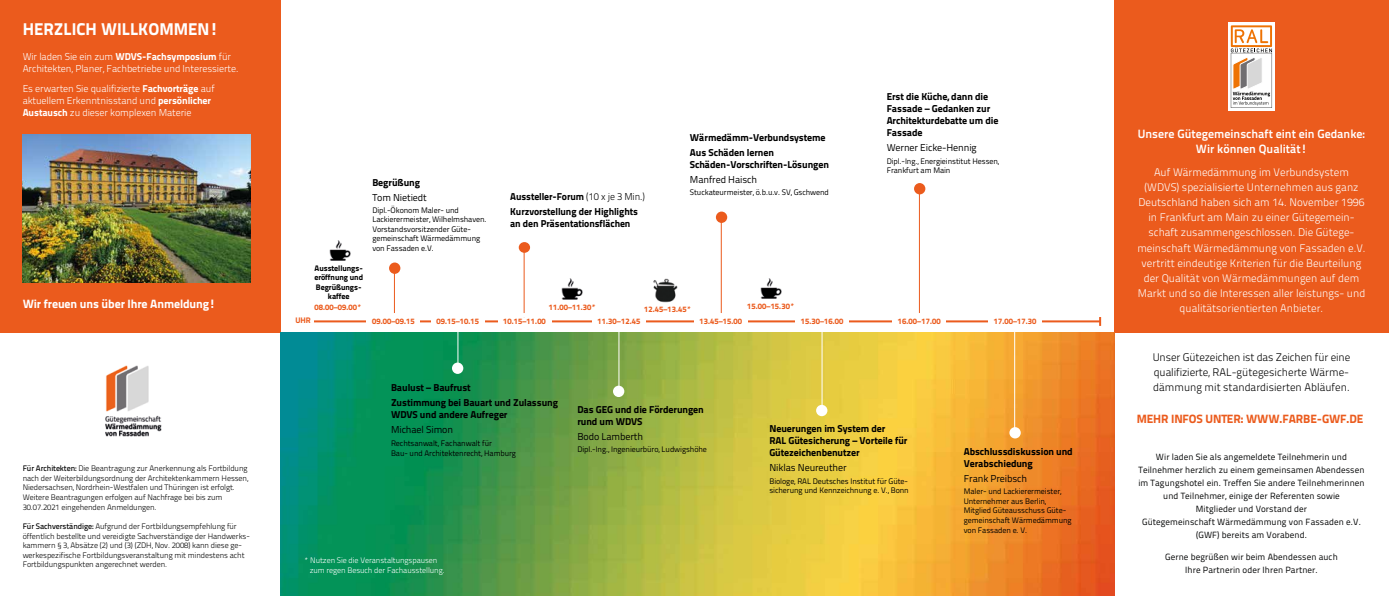
<style>
.page{position:relative;width:1389px;height:596px;background:#fff}
.page>*{position:absolute;margin:0;border:0;box-sizing:border-box;transform-origin:0 0}
.t1{font:17px "Titillium Text 25 L 999 wt";color:#fff}
.t2{font:12px/15px "Titillium Text 25 L 800 wt";color:#fff;text-align:center}
.t3{font:12px "Titillium Text 25 L 999 wt";letter-spacing:-.01em;color:#eb5b1d}
.t4{font:12px "Titillium Text 25 L 999 wt";letter-spacing:-.01em;color:#fff}
.t5{font:11px/15px "Titillium Text 25 L 250 wt";color:#fff;text-align:center}
.t6{font:11px/15px "Titillium Text 25 L 250 wt";color:#000;text-align:justify}
.t7{font:10px/12.1px "Titillium Text 25 L 999 wt";letter-spacing:-.01em;color:#000}
.t8{font:10px/12px "Titillium Text 25 L 250 wt";letter-spacing:-.01em;color:#fff}
.t9{font:10px "Titillium Text 25 L 400 wt";letter-spacing:-.01em;color:#000}
.t10{font:9px/13px "Titillium Text 25 L 400 wt";letter-spacing:.01em;color:#010202;text-align:center}
.t11{font:8px/9.6px "Titillium Text 25 L 250 wt";letter-spacing:-.01em;color:#000}
.t12{font:8px/9.6px "Titillium Text 25 L 400 wt";letter-spacing:-.01em;color:#000}
.t13{font:8px "Titillium Text 25 L 999 wt";letter-spacing:.01em;color:#eb5b1d}
.t14{font:8px/9.6px "Titillium Text 25 L 250 wt";letter-spacing:-.01em;color:#fff}
.t15{font:8px/9.6px "Titillium Text 25 L 999 wt";letter-spacing:-.01em;color:#000;text-align:center}
.s1{font-family:"Titillium Text 25 L 999 wt"}
.s2{font-family:"Titillium Text 25 L 600 wt"}
.s3{font-family:"Titillium Text 25 L 250 wt"}
</style>
<div class="page">
<div style="left:0;top:0;width:281px;height:332px;background:#eb5b1d"></div>
<div style="left:1114px;top:0;width:275px;height:332px;background:#eb5b1d"></div>
<hr style="left:306px;top:320px;width:794px;height:2px;background:#eb5b1d">
<svg style="left:1099px;top:317px;width:2px;height:9px"></svg>
<img style="left:281px;top:332px;width:833px;height:263px">
<div style="left:389px;top:262px;width:11px;height:12px;background:#eb5b1d;border-radius:50%"></div>
<hr style="left:394px;top:268px;width:1px;height:46px;background:#eb5b1d">
<div style="left:367px;top:317px;width:53px;height:9px;background:#fff"></div>
<div style="left:452px;top:362px;width:11px;height:11px;background:#fff;border-radius:50%"></div>
<hr style="left:457px;top:325px;width:1px;height:45px;background:#fff">
<div style="left:498px;top:317px;width:53px;height:13px;background:#fff"></div>
<div style="left:519px;top:242px;width:11px;height:11px;background:#eb5b1d;border-radius:50%"></div>
<hr style="left:524px;top:246px;width:1px;height:71px;background:#eb5b1d">
<div style="left:613px;top:385px;width:11px;height:12px;background:#fff;border-radius:50%"></div>
<hr style="left:618px;top:321px;width:1px;height:72px;background:#fff">
<div style="left:592px;top:317px;width:54px;height:12px;background:#fff"></div>
<div style="left:694px;top:317px;width:54px;height:13px;background:#fff"></div>
<div style="left:716px;top:211px;width:11px;height:12px;background:#eb5b1d;border-radius:50%"></div>
<hr style="left:721px;top:217px;width:1px;height:97px;background:#eb5b1d">
<div style="left:914px;top:183px;width:11px;height:11px;background:#eb5b1d;border-radius:50%"></div>
<hr style="left:919px;top:188px;width:1px;height:126px;background:#eb5b1d">
<div style="left:816px;top:404px;width:11px;height:12px;background:#fff;border-radius:50%"></div>
<hr style="left:822px;top:319px;width:1px;height:93px;background:#fff">
<div style="left:1009px;top:427px;width:12px;height:11px;background:#fff;border-radius:50%"></div>
<hr style="left:1014px;top:314px;width:1px;height:121px;background:#fff">
<div style="left:892px;top:317px;width:54px;height:10px;background:#fff"></div>
<img style="left:561px;top:279px;width:22px;height:21px">
<img style="left:760px;top:278px;width:22px;height:21px">
<img style="left:653px;top:278px;width:25px;height:24px">
<div style="left:988px;top:317px;width:54px;height:13px;background:#fff"></div>
<hr style="left:286px;top:313px;width:824px;height:4px;background:#fff">
<div style="left:795px;top:317px;width:54px;height:13px;background:#fff"></div>
<div style="left:431px;top:317px;width:54px;height:10px;background:#fff"></div>
<div style="left:296px;top:317px;width:18px;height:13px;background:#fff"></div>
<img style="left:329px;top:240px;width:22px;height:21px">
<img style="left:23px;top:134px;width:228px;height:148px">
<img style="left:105px;top:365px;width:57px;height:72px">
<svg style="left:1228px;top:23px;width:47px;height:88px"></svg>
<svg style="left:1231px;top:25px;width:41px;height:83px;background:#dfcab8"></svg>
<h1 class="t1" style="left:23px;top:16px;width:197px">HERZLICH WILLKOMMEN!</h1>
<p class="t8" style="left:23px;top:49px;width:217px">Wir laden Sie ein zum <span class="s1">WDVS-Fachsymposium</span> für<br>Architekten, Planer, Fachbetriebe und Interessierte.</p>
<p class="t8" style="left:23px;top:81px;width:194px">Es erwarten Sie qualifizierte <span class="s1">Fachvorträge</span> auf aktuellem Erkenntnisstand und <span class="s1">persönlicher<br>Austausch</span> zu dieser komplexen Materie</p>
<h2 class="t4" style="left:23px;top:294px;width:194px">Wir freuen uns über Ihre Anmeldung!</h2>
<p class="t11" style="left:23px;top:463px;width:227px"><span class="s2">Für Architekten:</span> Die Beantragung zur Anerkennung als Fortbildung nach der Weiterbildungsordnung der Architektenkammern Hessen, Niedersachsen, Nordrhein-Westfalen und Thüringen ist erfolgt.<br>Weitere Beantragungen erfolgen auf Nachfrage bei bis zum 30.07.2021 eingehenden Anmeldungen.</p>
<p class="t11" style="left:23px;top:520px;width:229px"><span class="s2">Für Sachverständige:</span> Aufgrund der Fortbildungsempfehlung für öffentlich bestellte und vereidigte Sachverständige der Handwerks&shy;kammern § 3, Absätze (2) und (3) (ZDH, Nov. 2008) kann diese ge&shy;werkespezifische Fortbildungsveranstaltung mit mindestens acht Fortbildungspunkten angerechnet werden.</p>
<p class="t15" style="left:314px;top:262px;width:50px">Ausstellungs&shy;eröffnung und<br>Begrüßungs&shy;kaffee</p>
<p class="t13" style="left:315px;top:300px;width:49px">08.00–09.00*</p>
<p class="t7" style="left:372px;top:175px;width:49px">Begrüßung</p>
<p class="t9" style="left:372px;top:189px;width:56px">Tom Nietiedt</p>
<p class="t12" style="left:372px;top:204px;width:116px">Dipl.-Ökonom Maler- und<br>Lackierermeister, Wilhelmshaven.<br>Vorstandsvorsitzender Güte&shy;gemeinschaft Wärmedämmung von Fassaden e.V.</p>
<p class="t7" style="left:510px;top:188px;width:136px;line-height:14.9px">Aussteller-Forum <span class="s3">(10 x je 3 Min.)<br></span>Kurzvorstellung der Highlights</p>
<p class="t7" style="left:510px;top:216px;width:122px">an den Präsentationsflächen</p>
<p class="t7" style="left:690px;top:129px;width:137px;line-height:14.9px">Wärmedämm-Verbundsysteme<br>Aus Schäden lernen</p>
<p class="t7" style="left:690px;top:158px;width:141px">Schäden-Vorschriften-Lösungen</p>
<p class="t9" style="left:690px;top:172px;width:69px">Manfred Haisch</p>
<p class="t12" style="left:690px;top:187px;width:141px">Stuckateurmeister, ö.b.u.v. SV, Gschwend</p>
<p class="t13" style="left:549px;top:300px;width:49px">11.00–11.30*</p>
<p class="t13" style="left:644px;top:303px;width:49px">12.45–13.45*</p>
<p class="t13" style="left:747px;top:300px;width:49px">15.00–15.30*</p>
<p class="t7" style="left:887px;top:89px;width:113px">Erst die Küche, dann die<br>Fassade – Gedanken zur<br>Architekturdebatte um die<br>Fassade</p>
<p class="t9" style="left:887px;top:140px;width:92px">Werner Eicke-Hennig</p>
<p class="t12" style="left:887px;top:155px;width:114px">Dipl.-Ing., Energieinstitut Hessen,<br>Frankfurt am Main</p>
<p class="t13" style="left:296px;top:314px;width:17px">UHR</p>
<p class="t13" style="left:436px;top:314px;width:44px">09.15–10.15</p>
<p class="t13" style="left:801px;top:314px;width:44px">15.30–16.00</p>
<p class="t13" style="left:994px;top:314px;width:44px">17.00–17.30</p>
<p class="t13" style="left:372px;top:314px;width:44px">09.00–09.15</p>
<p class="t13" style="left:503px;top:314px;width:44px">10.15–11.00</p>
<p class="t13" style="left:598px;top:314px;width:44px">11.30–12.45</p>
<p class="t13" style="left:700px;top:314px;width:44px">13.45–15.00</p>
<p class="t13" style="left:898px;top:314px;width:44px">16.00–17.00</p>
<p class="t7" style="left:391px;top:379px;width:169px;line-height:14.9px">Baulust – Baufrust<br>Zustimmung bei Bauart und Zulassung</p>
<p class="t7" style="left:391px;top:408px;width:118px">WDVS und andere Aufreger</p>
<p class="t9" style="left:391px;top:422px;width:64px">Michael Simon</p>
<p class="t12" style="left:391px;top:437px;width:127px">Rechtsanwalt, Fachanwalt für<br>Bau- und Architektenrecht, Hamburg</p>
<p class="t7" style="left:577px;top:402px;width:128px">Das GEG und die Förderungen rund um WDVS</p>
<p class="t9" style="left:577px;top:428px;width:67px">Bodo Lamberth</p>
<p class="t12" style="left:577px;top:443px;width:131px">Dipl.-Ing., Ingenieurbüro, Ludwigshöhe</p>
<p class="t14" style="left:310px;top:555px;width:137px;text-indent:-5px">* Nutzen Sie die Veranstaltungspausen zum regen Besuch der Fachausstellung.</p>
<p class="t7" style="left:769px;top:421px;width:140px">Neuerungen im System der<br>RAL Gütesicherung – Vorteile für<br>Gütezeichenbenutzer</p>
<p class="t9" style="left:769px;top:460px;width:79px">Niklas Neureuther</p>
<p class="t12" style="left:769px;top:475px;width:141px">Biologe, RAL Deutsches Institut für Güte&shy;sicherung und Kennzeichnung e. V., Bonn</p>
<p class="t7" style="left:964px;top:444px;width:111px">Abschlussdiskussion und<br>Verabschiedung</p>
<p class="t9" style="left:964px;top:470px;width:65px">Frank Preibsch</p>
<p class="t12" style="left:964px;top:486px;width:109px">Maler- und Lackierermeister,<br>Unternehmer aus Berlin,<br>Mitglied Güteausschuss Güte&shy;gemeinschaft Wärmedämmung von Fassaden e. V.</p>
<h2 class="t2" style="left:1138px;top:126px;width:229px">Unsere Gütegemeinschaft eint ein Gedanke:<br>Wir können Qualität!</h2>
<p class="t5" style="left:1137px;top:164px;width:230px">Auf Wärmedämmung im Verbundsystem (WDVS) spezialisierte Unternehmen aus ganz Deutschland haben sich am 14. November 1996 in Frankfurt am Main zu einer Gütegemein&shy;schaft zusammengeschlossen. Die Gütege&shy;meinschaft Wärmedämmung von Fassaden e.V. vertritt eindeutige Kriterien für die Beurteilung der Qualität von Wärmedämmungen auf dem Markt und so die Interessen aller leistungs- und qualitätsorientierten Anbieter.</p>
<h3 class="t6" style="left:1153px;top:349px;width:199px">Unser Gütezeichen ist das Zeichen für eine qualifizierte, RAL-gütegesicherte Wärme&shy;dämmung mit standardisierten Abläufen.</h3>
<h2 class="t3" style="left:1137px;top:409px;width:228px">MEHR INFOS UNTER: WWW.FARBE-GWF.DE</h2>
<p class="t10" style="left:1138px;top:450px;width:228px">Wir laden Sie als angemeldete Teilnehmerin und Teilnehmer herzlich zu einem gemeinsamen Abendessen im Tagungshotel ein. Treffen Sie andere Teilnehmerinnen und Teilnehmer, einige der Referenten sowie<br>Mitglieder und Vorstand der<br>Gütegemeinschaft Wärmedämmung von Fassaden e.V. (GWF) bereits am Vorabend.</p>
<p class="t10" style="left:1165px;top:550px;width:174px">Gerne begrüßen wir beim Abendessen auch<br>Ihre Partnerin oder Ihren Partner.</p>
</div>
